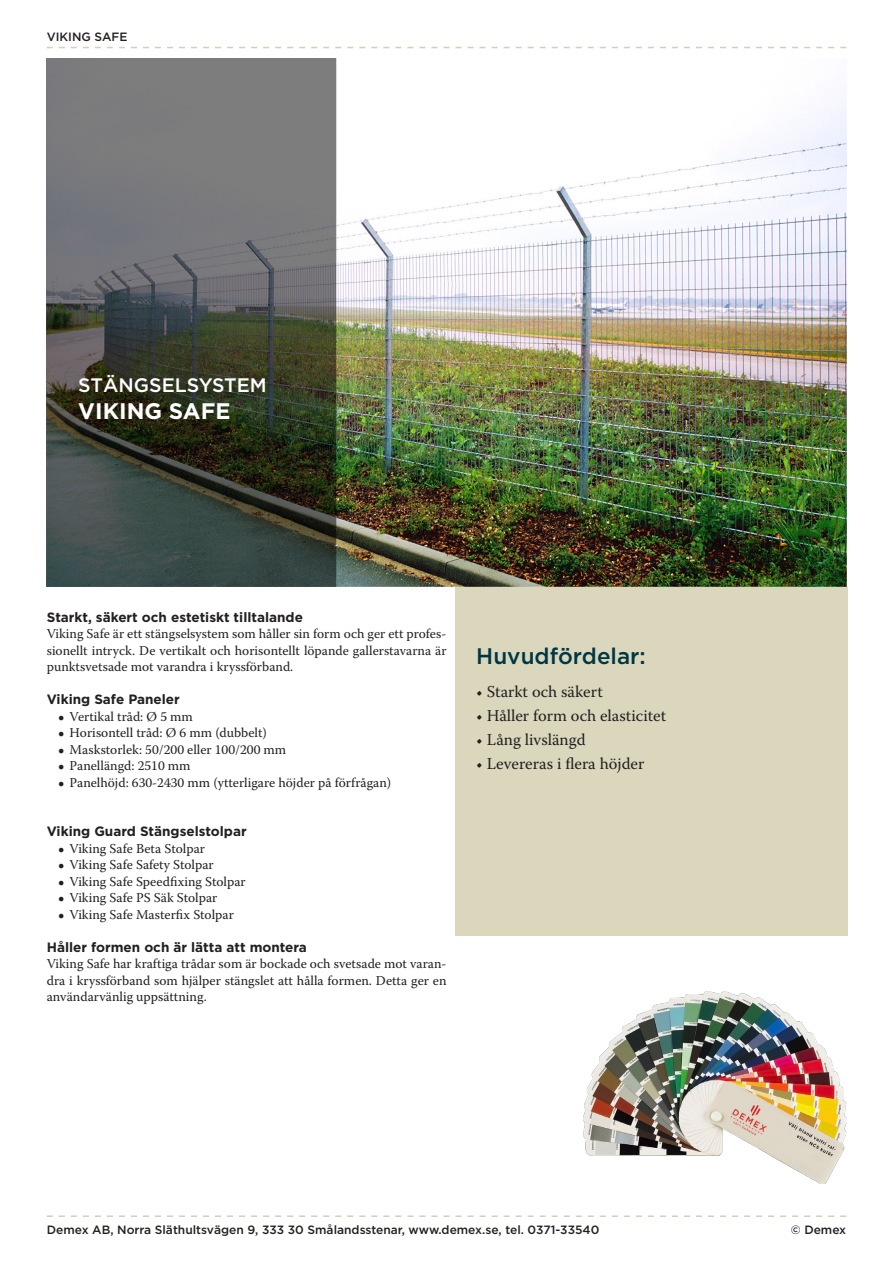
<style>
.page{position:relative;width:893px;height:1263px;background:#fff}
.page>*{position:absolute;margin:0;border:0;box-sizing:border-box;transform-origin:0 0}
.t1{font:700 22.5px "Gotham";color:#fff}
.t2{font:500 22.5px "Gotham";color:#003644}
.t3{font:500 19.5px "Gotham";color:#fff}
.t4{font:16.5px "Warnock Pro";color:#231f20}
.t5{font:13.5px/16.5px "Warnock Pro";color:#231f20;text-align:justify}
.t6{font:700 13.5px "Gotham";color:#231f20}
.t7{font:500 12px "Gotham";color:#231f20}
.s1{font-family:"Times New Roman";font-size:10.5px}
</style>
<div class="page">
<svg style="left:47px;top:47px;width:799px;height:1px"></svg>
<svg style="left:47px;top:1215px;width:799px;height:2px"></svg>
<img style="left:584px;top:992px;width:262px;height:192px">
<div style="left:455px;top:587px;width:392px;height:348px;background:#dad7bd"></div>
<img style="left:47px;top:59px;width:799px;height:528px">
<p class="t7" style="left:47px;top:29px;width:82px">VIKING SAFE</p>
<h2 class="t3" style="left:78px;top:374px;width:190px">STÄNGSELSYSTEM</h2>
<h1 class="t1" style="left:169px;top:398px;width:87px">GUARD</h1>
<h1 class="t1" style="left:78px;top:398px;width:154px">VIKING SAFE</h1>
<h1 class="t1" style="left:78px;top:398px;width:225px">PORTUGAL GUARD</h1>
<p class="t6" style="left:47px;top:609px;width:258px">Starkt, säkert och estetiskt tilltalande</p>
<p class="t5" style="left:47px;top:625px;width:401px">Viking Safe är ett stängselsystem som håller sin form och ger ett profes&shy;sionellt intryck. De vertikalt och horisontellt löpande gallerstavarna är punktsvetsade mot varandra i kryssförband.</p>
<p class="t6" style="left:47px;top:692px;width:135px">Viking Safe Paneler</p>
<p class="t5" style="left:58px;top:708px;width:136px"><span class="s1">●</span> Vertikal tråd: Ø 5 mm</p>
<p class="t5" style="left:58px;top:724px;width:210px"><span class="s1">●</span> Horisontell tråd: Ø 6 mm (dubbelt)</p>
<p class="t5" style="left:58px;top:741px;width:230px"><span class="s1">●</span> Maskstorlek: 50/200 eller 100/200 mm</p>
<p class="t5" style="left:58px;top:757px;width:134px"><span class="s1">●</span> Panellängd: 2510 mm</p>
<p class="t5" style="left:58px;top:774px;width:335px"><span class="s1">●</span> Panelhöjd: 630-2430 mm (ytterligare höjder på förfrågan)</p>
<p class="t6" style="left:47px;top:824px;width:201px">Viking Guard Stängselstolpar</p>
<p class="t5" style="left:58px;top:840px;width:148px"><span class="s1">●</span> Viking Safe Beta Stolpar</p>
<p class="t5" style="left:58px;top:856px;width:157px"><span class="s1">●</span> Viking Safe Safety Stolpar</p>
<p class="t5" style="left:58px;top:873px;width:189px"><span class="s1">●</span> Viking Safe Speedfixing Stolpar</p>
<p class="t5" style="left:58px;top:889px;width:161px"><span class="s1">●</span> Viking Safe PS Säk Stolpar</p>
<p class="t5" style="left:58px;top:906px;width:177px"><span class="s1">●</span> Viking Safe Masterfix Stolpar</p>
<p class="t6" style="left:47px;top:939px;width:262px">Håller formen och är lätta att montera</p>
<p class="t5" style="left:47px;top:955px;width:401px">Viking Safe har kraftiga trådar som är bockade och svetsade mot varan&shy;dra i kryssförband som hjälper stängslet att hålla formen. Detta ger en användarvänlig uppsättning.</p>
<h1 class="t2" style="left:476px;top:644px;width:171px">Huvudfördelar:</h1>
<p class="t4" style="left:476px;top:681px;width:128px">• Starkt och säkert</p>
<p class="t4" style="left:476px;top:705px;width:192px">• Håller form och elasticitet</p>
<p class="t4" style="left:476px;top:729px;width:111px">• Lång livslängd</p>
<p class="t4" style="left:476px;top:753px;width:170px">• Levereras i flera höjder</p>
<p class="t7" style="left:47px;top:1222px;width:554px">Demex AB, Norra Släthultsvägen 9, 333 30 Smålandsstenar, www.demex.se, tel. 0371-33540</p>
<p class="t7" style="left:791px;top:1222px;width:57px">© Demex</p>
</div>
